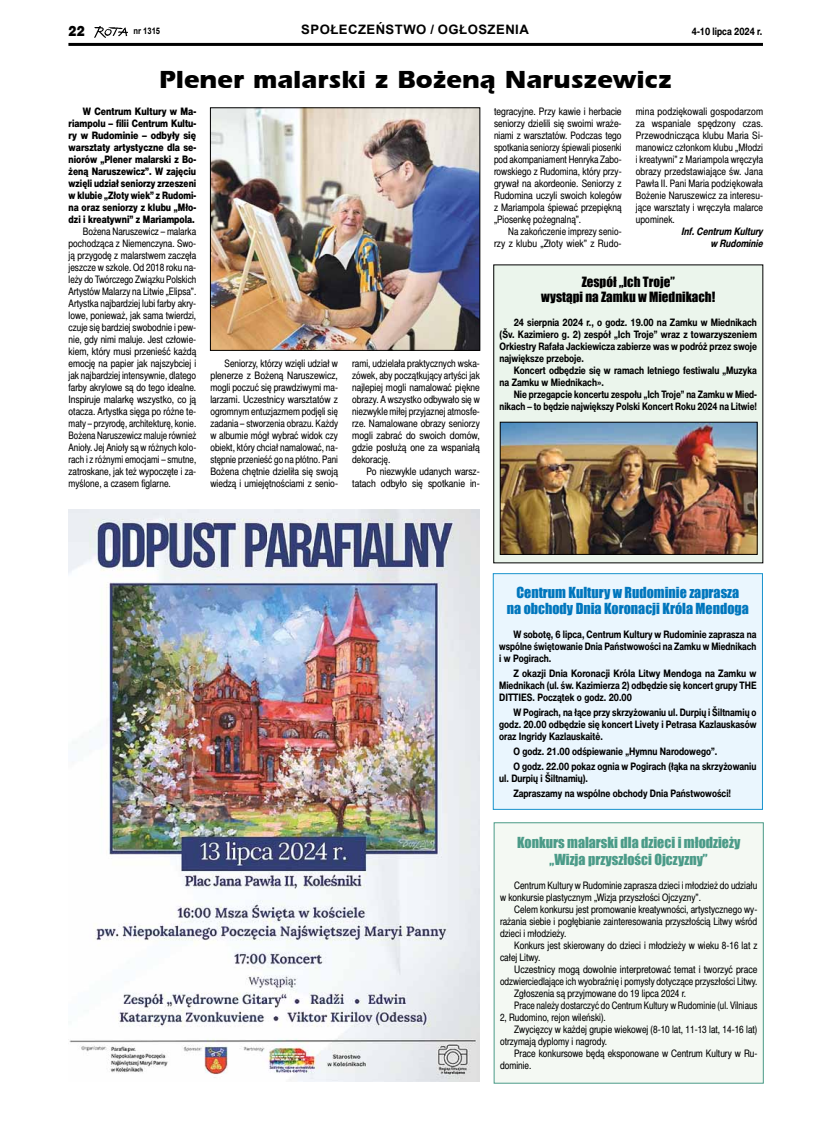
<style>
.page{position:relative;width:814px;height:1126px;background:#fff}
.page>*{position:absolute;margin:0;border:0;box-sizing:border-box;transform-origin:0 0}
.t1{font:700 26px "Erie";color:#000}
.t2{font:14px/16.8px "Impact";color:#0076bd;text-align:center}
.t3{font:14px/16.8px "Impact";color:#4b9b88;text-align:center}
.t4{font:14px "Switzer EFN Black";color:#000;scale:.85 1}
.t5{font:13px/15.6px "Impact";color:#000;text-align:center}
.t6{font:700 13px "Arial";letter-spacing:.035em;color:#000}
.t7{font:10.3px/12px "Switzer Cnd EFN";color:#000;text-align:justify}
.t8{font:700 10.3px/12px "Switzer Cnd EFN";color:#000;text-align:justify}
.t9{font:10.3px/12px "Switzer Cnd EFN Heavy";color:#000;text-align:justify}
.t10{font:10.3px "Switzer Cnd EFN";color:#000;scale:.96 1}
.t11{font:italic 700 10.3px/12px "Switzer Cnd EFN";color:#000;text-align:right}
.t12{font:700 9px "Arial";color:#000;scale:.85 1}
</style>
<div class="page">
<img style="left:94px;top:26px;width:34px;height:11px">
<hr style="left:68px;top:43px;width:695px;height:3px;background:#000">
<img style="left:68px;top:509px;width:411px;height:572px">
<div style="left:493px;top:573px;width:269px;height:236px;background:#eaf6fe"></div>
<div style="left:493px;top:573px;width:269px;height:236px;border:1px solid #1993cd"></div>
<div style="left:493px;top:265px;width:269px;height:298px;background:#ebf5ec"></div>
<img style="left:502px;top:424px;width:253px;height:128px">
<div style="left:500px;top:422px;width:257px;height:132px;border:1px solid #000"></div>
<img style="left:212px;top:110px;width:266px;height:238px">
<div style="left:210px;top:108px;width:270px;height:242px;border:1px solid #000"></div>
<div style="left:494px;top:822px;width:269px;height:261px;background:#f4f9f3"></div>
<h2 class="t4" style="left:68px;top:22px;width:21px">22</h2>
<p class="t12" style="left:133px;top:25px;width:33px">nr 1315</p>
<p class="t6" style="left:301px;top:20px;width:48px">SpoŁECZEŃST</p>
<p class="t6" style="left:403px;top:20px;width:127px">WO / ogłoszenia</p>
<p class="t8" style="left:692px;top:26px;width:72px">4-10 lipca 2024 r.</p>
<h1 class="t1" style="left:159px;top:66px;width:514px">Plener malarski z Bożeną Naruszewicz</h1>
<p class="t9" style="left:69px;top:106px;width:129px;text-indent:14px">W Centrum Kultury w Ma&shy;riampolu – filii Centrum Kultu&shy;ry w Rudominie – odbyły się warsztaty artystyczne dla se&shy;niorów „Plener malarski z Bo&shy;żeną Naruszewicz”. W zajęciu wzięli udział seniorzy zrzeszeni w klubie „Złoty wiek” z Rudomi&shy;na oraz seniorzy z klubu „Mło&shy;dzi i kreatywni” z Mariampola.</p>
<p class="t7" style="left:69px;top:226px;width:129px;text-indent:14px">Bożena Naruszewicz – malarka pochodząca z Niemenczyna. Swo&shy;ją przygodę z malarstwem zaczęła jeszcze w szkole. Od 2018 roku na&shy;leży do Twórczego Związku Polskich Artystów Malarzy na Litwie „Elipsa”.<br>Artystka najbardziej lubi farby akry&shy;lowe, ponieważ, jak sama twierdzi, czuje się bardziej swobodnie i pew&shy;nie, gdy nimi maluje. Jest człowie&shy;kiem, który musi przenieść każdą emocję na papier jak najszybciej i jak najbardziej intensywnie, dlatego farby akrylowe są do tego idealne.<br>Inspiruje malarkę wszystko, co ją otacza. Artystka sięga po różne te&shy;maty – przyrodę, architekturę, konie.<br>Bożena Naruszewicz maluje również Anioły. Jej Anioły są w różnych kolo&shy;rach i z różnymi emocjami – smutne, zatroskane, jak też wypoczęte i za&shy;myślone, a czasem figlarne.</p>
<p class="t7" style="left:210px;top:357px;width:129px;text-indent:14px">Seniorzy, którzy wzięli udział w plenerze z Bożeną Naruszewicz, mogli poczuć się prawdziwymi ma&shy;larzami. Uczestnicy warsztatów z ogromnym entuzjazmem podjęli się zadania – stworzenia obrazu. Każdy w albumie mógł wybrać widok czy obiekt, który chciał namalować, na&shy;stępnie przenieść go na płótno. Pani Bożena chętnie dzieliła się swoją wiedzą i umiejętnościami z senio-</p>
<p class="t7" style="left:352px;top:357px;width:129px">rami, udzielała praktycznych wska&shy;zówek, aby początkujący artyści jak najlepiej mogli namalować piękne obrazy. A wszystko odbywało się w niezwykle miłej przyjaznej atmosfe&shy;rze. Namalowane obrazy seniorzy mogli zabrać do swoich domów, gdzie posłużą one za wspaniałą dekorację.</p>
<p class="t7" style="left:352px;top:465px;width:129px;text-align:right">Po niezwykle udanych warsz&shy;tatach odbyło się spotkanie in-</p>
<p class="t7" style="left:494px;top:106px;width:129px">tegracyjne. Przy kawie i herbacie seniorzy dzielili się swoimi wraże&shy;niami z warsztatów. Podczas tego spotkania seniorzy śpiewali piosenki pod akompaniament Henryka Zabo&shy;rowskiego z Rudomina, który przy&shy;grywał na akordeonie. Seniorzy z Rudomina uczyli swoich kolegów z Mariampola śpiewać przepiękną „Piosenkę pożegnalną”.</p>
<p class="t7" style="left:494px;top:226px;width:129px;text-align:right">Na zakończenie imprezy senio-<br>rzy z klubu „Złoty wiek” z Rudo-</p>
<p class="t7" style="left:635px;top:106px;width:129px">mina podziękowali gospodarzom za wspaniale spędzony czas.<br>Przewodnicząca klubu Maria Si&shy;manowicz członkom klubu „Młodzi i kreatywni” z Mariampola wręczyła obrazy przedstawiające św. Jana Pawła II. Pani Maria podziękowała Bożenie Naruszewicz za interesu&shy;jące warsztaty i wręczyła malarce upominek.</p>
<p class="t11" style="left:681px;top:226px;width:84px">Inf. Centrum Kultury w Rudominie</p>
<p class="t5" style="left:541px;top:273px;width:175px">Zespół „Ich Troje”<br>wystąpi na Zamku w Miednikach!</p>
<p class="t8" style="left:499px;top:317px;width:259px;text-indent:14px">24 sierpnia 2024 r., o godz. 19.00 na Zamku w Miednikach (Šv. Kazimiero g. 2) zespół „Ich Troje” wraz z towarzyszeniem Orkiestry Rafała Jackiewicza zabierze was w podróż przez swoje największe przeboje.</p>
<p class="t8" style="left:499px;top:365px;width:259px;text-indent:14px">Koncert odbędzie się w ramach letniego festiwalu „Muzyka na Zamku w Miednikach».</p>
<p class="t8" style="left:499px;top:389px;width:259px;text-align:right">Nie przegapcie koncertu zespołu „Ich Troje” na Zamku w Mied&shy;nikach – to będzie największy Polski Koncert Roku 2024 na Litwie!</p>
<h2 class="t2" style="left:507px;top:583px;width:243px">Centrum Kultury w Rudominie zaprasza<br>na obchody Dnia Koronacji Króla Mendoga</h2>
<p class="t8" style="left:499px;top:628px;width:259px;text-indent:14px">W sobotę, 6 lipca, Centrum Kultury w Rudominie zaprasza na wspólne świętowanie Dnia Państwowości na Zamku w Miednikach i w Pogirach.</p>
<p class="t8" style="left:499px;top:667px;width:259px;text-indent:14px">Z okazji Dnia Koronacji Króla Litwy Mendoga na Zamku w Miednikach (ul. św. Kazimierza 2) odbędzie się koncert grupy THE DITTIES. Początek o godz. 20.00</p>
<p class="t8" style="left:499px;top:706px;width:259px;text-indent:14px">W Pogirach, na łące przy skrzyżowaniu ul. Durpių i Šiltnamių o godz. 20.00 odbędzie się koncert Livety i Petrasa Kazlauskasów oraz Ingridy Kazlauskaitė.</p>
<p class="t8" style="left:513px;top:744px;width:245px;line-height:14.8px">O godz. 21.00 odśpiewanie „Hymnu Narodowego”.<br>O godz. 22.00 pokaz ognia w Pogirach (łąka na skrzyżowaniu</p>
<p class="t8" style="left:513px;top:770px;width:219px;line-height:14.8px;text-indent:-14px">ul. Durpių i Šiltnamių).<br>Zapraszamy na wspólne obchody Dnia Państwowości!</p>
<h2 class="t3" style="left:517px;top:833px;width:225px">Konkurs malarski dla dzieci i młodzieży „Wizja przyszłości Ojczyzny”</h2>
<p class="t7" style="left:500px;top:879px;width:259px;text-indent:14px">Centrum Kultury w Rudominie zaprasza dzieci i młodzież do udziału w konkursie plastycznym „Wizja przyszłości Ojczyzny”.</p>
<p class="t7" style="left:500px;top:903px;width:259px;text-indent:14px">Celem konkursu jest promowanie kreatywności, artystycznego wy&shy;rażania siebie i pogłębianie zainteresowania przyszłością Litwy wśród dzieci i młodzieży.</p>
<p class="t7" style="left:500px;top:939px;width:259px;text-indent:14px">Konkurs jest skierowany do dzieci i młodzieży w wieku 8-16 lat z całej Litwy.</p>
<p class="t7" style="left:514px;top:963px;width:245px">Uczestnicy mogą dowolnie interpretować temat i tworzyć prace</p>
<p class="t7" style="left:500px;top:975px;width:259px">odzwierciedlające ich wyobraźnię i pomysły dotyczące przyszłości Litwy.</p>
<p class="t7" style="left:514px;top:987px;width:173px">Zgłoszenia są przyjmowane do 19 lipca 2024 r.</p>
<p class="t10" style="left:514px;top:999px;width:255px">Prace należy dostarczyć do Centrum Kultury w Rudominie (ul. Vilniaus</p>
<p class="t7" style="left:500px;top:1011px;width:107px">2, Rudomino, rejon wileński).</p>
<p class="t7" style="left:514px;top:1023px;width:245px">Zwycięzcy w każdej grupie wiekowej (8-10 lat, 11-13 lat, 14-16 lat)</p>
<p class="t7" style="left:500px;top:1035px;width:109px">otrzymają dyplomy i nagrody.</p>
<p class="t7" style="left:514px;top:1047px;width:245px">Prace konkursowe będą eksponowane w Centrum Kultury w Ru-</p>
<p class="t7" style="left:500px;top:1059px;width:33px">dominie.</p>
</div>
